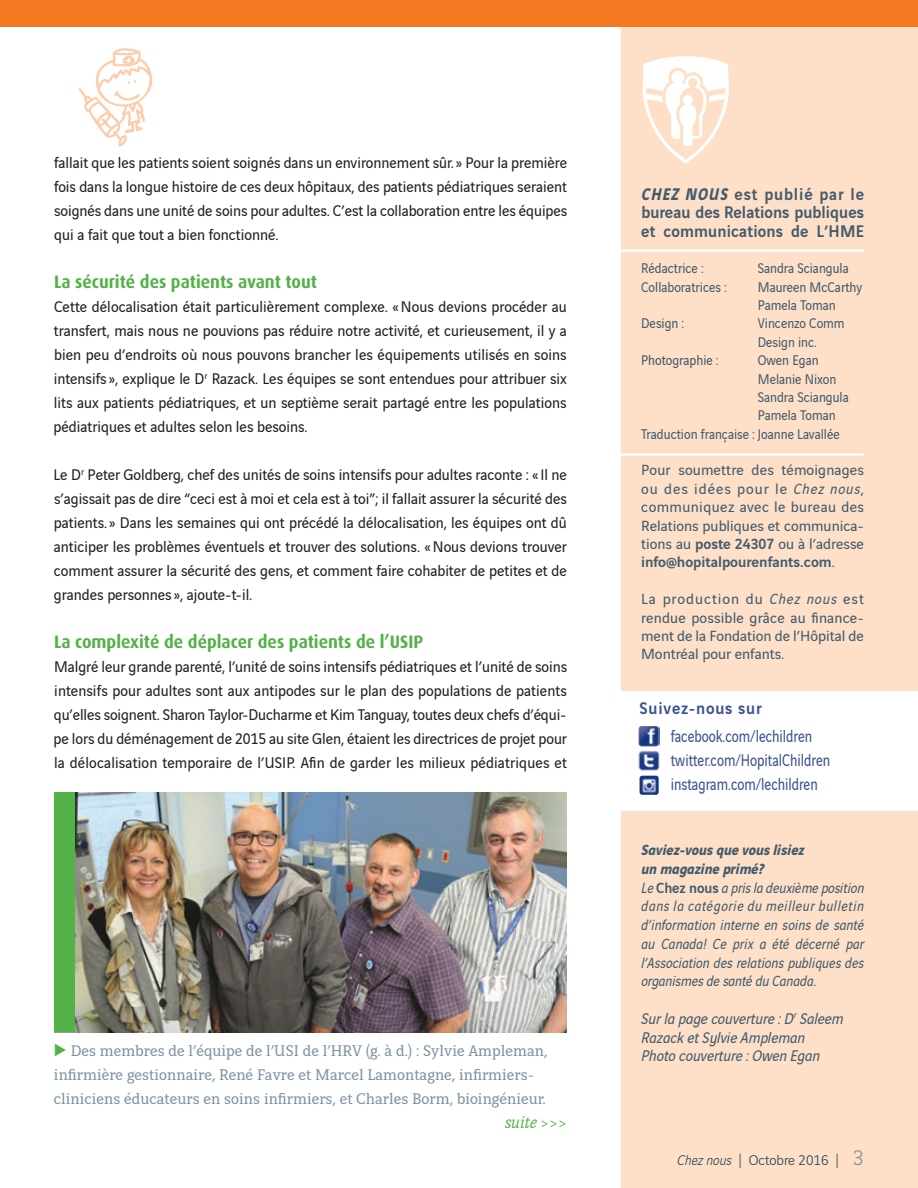
<style>
.page{position:relative;width:918px;height:1188px;background:#fff}
.page>*{position:absolute;margin:0;border:0;box-sizing:border-box;transform-origin:0 0}
.t1{font:18px/24px "Vinci Sans";color:#3d5291;scale:.8 1}
.t2{font:500 18px/18.5px "Vinci Sans";color:#435b6d;text-align:justify;scale:.95 1}
.t3{font:700 18px "Dax";color:#53b247;scale:.95 1}
.t4{font:500 18px "Vinci Sans";letter-spacing:.045em;color:#3d5291;scale:.95 1}
.t5{font:italic 18px "Vinci Serif";color:#53b247}
.t6{font:16.5px/24px "Vinci Sans";color:#231f20;text-align:justify;scale:.95 1}
.t7{font:16.5px/24px "Vinci Serif";color:#7f929f}
.t8{font:italic 16.5px/18.8px "Vinci Sans";color:#435b6d}
.t9{font:15.75px/18.5px "Vinci Sans";color:#435b6d;text-align:justify}
.t10{font:italic 15.75px/18.8px "Vinci Sans";letter-spacing:.005em;color:#435b6d;scale:.95 1}
.t11{font:15px/18.3px "Vinci Sans";color:#435b6d;scale:.9 1}
.t12{font:300 15px "Vinci Sans";color:#223d50}
.s1{font-family:"Lucida Grande";font-size:15px;color:#53b247}
.s2{font-weight:700;font-style:italic}
.s3{font-style:italic}
.s4{font-weight:500}
.s5{font-weight:700}
.s6{font-weight:500;font-style:normal}
.s7{font-family:"Vinci Serif";font-size:22.5px;color:#7f929f}
</style>
<div class="page">
<div style="left:0;top:0;width:918px;height:27px;background:#f47921"></div>
<div style="left:621px;top:27px;width:297px;height:1161px;background:#fde0c7"></div>
<hr style="left:621px;top:249px;width:243px;height:3px;background:#fff">
<hr style="left:621px;top:453px;width:243px;height:3px;background:#fff">
<svg style="left:643px;top:56px;width:86px;height:108px"></svg>
<img style="left:74px;top:792px;width:493px;height:240px">
<div style="left:54px;top:792px;width:20px;height:240px;background:#53b247"></div>
<svg style="left:79px;top:48px;width:74px;height:99px"></svg>
<div style="left:615px;top:692px;width:303px;height:119px;background:#fff"></div>
<img style="left:639px;top:726px;width:21px;height:20px">
<img style="left:638px;top:750px;width:22px;height:21px">
<img style="left:640px;top:776px;width:19px;height:19px">
<p class="t6" style="left:54px;top:152px;width:542px">fallait que les patients soient soignés dans un environnement sûr. » Pour la première fois dans la longue histoire de ces deux hôpitaux, des patients pédiatriques seraient soignés dans une unité de soins pour adultes. C’est la collaboration entre les équipes qui a fait que tout a bien fonctionné.</p>
<p class="t3" style="left:54px;top:272px;width:278px">La sécurité des patients avant tout</p>
<p class="t6" style="left:54px;top:296px;width:542px">Cette délocalisation était particulièrement complexe. « Nous devions procéder au transfert, mais nous ne pouvions pas réduire notre activité, et curieusement, il y a bien peu d’endroits où nous pouvons brancher les équipements utilisés en soins intensifs », explique le D<sup>r</sup> Razack. Les équipes se sont entendues pour attribuer six lits aux patients pédiatriques, et un septième serait partagé entre les populations pédiatriques et adultes selon les besoins.</p>
<p class="t6" style="left:54px;top:464px;width:542px">Le D<sup>r</sup> Peter Goldberg, chef des unités de soins intensifs pour adultes raconte : « Il ne s’agissait pas de dire “ceci est à moi et cela est à toi”; il fallait assurer la sécurité des patients. » Dans les semaines qui ont précédé la délocalisation, les équipes ont dû anticiper les problèmes éventuels et trouver des solutions. « Nous devions trouver comment assurer la sécurité des gens, et comment faire cohabiter de petites et de grandes personnes », ajoute-t-il.</p>
<p class="t3" style="left:54px;top:632px;width:390px">La complexité de déplacer des patients de l’USIP</p>
<p class="t6" style="left:54px;top:656px;width:542px">Malgré leur grande parenté, l’unité de soins intensifs pédiatriques et l’unité de soins intensifs pour adultes sont aux antipodes sur le plan des populations de patients qu’elles soignent. Sharon Taylor-Ducharme et Kim Tanguay, toutes deux chefs d’équi - pe lors du déménagement de 2015 au site Glen, étaient les directrices de projet pour la délocalisation temporaire de l’USIP. Afin de garder les milieux pédiatriques et</p>
<p class="t7" style="left:54px;top:1040px;width:495px"><span class="s1">▶</span> Des membres de l’équipe de l’USI de l’HRV (g. à d.) : Sylvie Ampleman, infirmière gestionnaire, René Favre et Marcel Lamontagne, infirmiers&shy;cliniciens éducateurs en soins infirmiers, et Charles Borm, bioingénieur.</p>
<p class="t5" style="left:505px;top:1116px;width:63px">suite &gt;&gt;&gt;</p>
<p class="t2" style="left:641px;top:187px;width:236px"><span class="s2">CHEZ NOUS</span> est publié par le bureau des Relations publiques et communications de L’HME</p>
<p class="t11" style="left:641px;top:261px;width:71px">Rédactrice :</p>
<p class="t11" style="left:758px;top:261px;width:103px">Sandra Sciangula</p>
<p class="t11" style="left:641px;top:279px;width:97px">Collaboratrices :</p>
<p class="t11" style="left:758px;top:279px;width:117px">Maureen McCarthy<br>Pamela Toman</p>
<p class="t11" style="left:641px;top:316px;width:49px">Design :</p>
<p class="t11" style="left:758px;top:316px;width:98px">Vincenzo Comm<br>Design inc.</p>
<p class="t11" style="left:641px;top:353px;width:87px">Photographie :</p>
<p class="t11" style="left:758px;top:353px;width:69px">Owen Egan</p>
<p class="t11" style="left:758px;top:371px;width:89px">Melanie Nixon</p>
<p class="t11" style="left:758px;top:389px;width:103px">Sandra Sciangula</p>
<p class="t11" style="left:758px;top:408px;width:88px">Pamela Toman</p>
<p class="t11" style="left:641px;top:426px;width:222px">Traduction française : Joanne Lavallée</p>
<p class="t9" style="left:641px;top:463px;width:224px">Pour soumettre des témoi gna ges ou des idées pour le <span class="s3">Chez nous</span>, communiquez avec le bureau des Relations publi ques et commu nica - tions au <span class="s4">poste 24307</span> ou à l’adresse <span class="s4">info@hopitalpourenfants.com</span>.</p>
<p class="t9" style="left:641px;top:591px;width:224px">La production du <span class="s3">Chez nous</span> est rendue possible grâce au finance&shy;ment de la Fondation de l’Hôpital de Montréal pour enfants.</p>
<p class="t4" style="left:640px;top:702px;width:130px">Suivez-nous sur</p>
<p class="t1" style="left:671px;top:726px;width:201px">facebook.com/lechildren twitter.com/HopitalChildren instagram.com/lechildren</p>
<p class="t10" style="left:641px;top:842px;width:236px"><span class="s5">Saviez-vous que vous lisiez<br>un magazine primé?<br></span>Le <span class="s6">Chez nous</span> a pris la deuxième posi tion dans la catégorie du meilleur bulletin d’information interne en soins de santé au Canada! Ce prix a été décerné par l’Association des relations publiques des organismes de santé du Canada.</p>
<p class="t8" style="left:641px;top:1011px;width:204px">Sur la page couverture : D<sup>r</sup> Saleem<br>Razack et Sylvie Ampleman<br>Photo couverture : Owen Egan</p>
<p class="t12" style="left:677px;top:1151px;width:188px"><span class="s3">Chez nous</span> | Octobre 2016 | <span class="s7">3</span></p>
</div>
